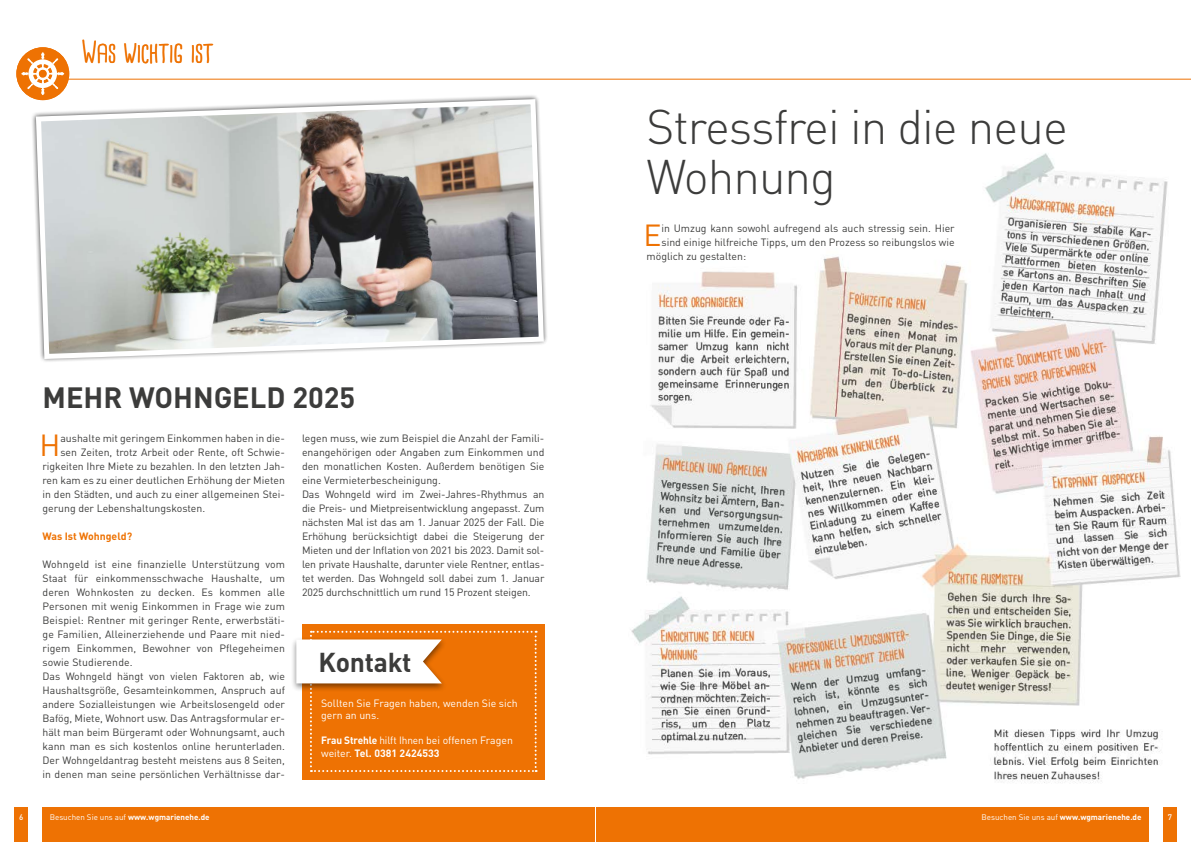
<style>
.page{position:relative;width:1191px;height:842px;background:#fff}
.page>*{position:absolute;margin:0;border:0;box-sizing:border-box;transform-origin:0 0}
.t1{font:300 48px/50px "DIN Pro";letter-spacing:-.02em;color:#3c3c3b}
.t2{font:30.2px "DIN Pro";color:#ee7203}
.t3{font:30px "Cardenio Modern";color:#ee7203}
.t4{font:700 29px "DIN Pro";color:#3c3c3b}
.t5{font:700 27px "DIN Pro";letter-spacing:-.01em;color:#3c3c3b}
.t6{font:10.5px/14px "DIN Pro";color:#3c3c3b}
.t7{font:10.5px/12.6px "DIN Pro";color:#fff;scale:.96 1}
.t8{font:10.5px/12.6px "DIN Pro";color:#fff}
.t9{font:700 10.5px "DIN Pro";color:#ee7203}
.t10{font:700 8px "DIN Pro";color:#fff}
.t11{font:500 8px "DIN Pro";color:#fff}
.s1{font-weight:700}
.s2{font-weight:400}
</style>
<div class="page">
<div style="left:43px;top:806px;width:552px;height:36px;background:#ee7203"></div>
<div style="left:595px;top:806px;width:553px;height:36px;background:#ee7203"></div>
<div style="left:15px;top:806px;width:13px;height:36px;background:#ee7203"></div>
<div style="left:1163px;top:806px;width:13px;height:36px;background:#ee7203"></div>
<img style="left:33px;top:97px;width:513px;height:265px">
<hr style="left:67px;top:79px;width:1124px;height:1px;background:#ee7203">
<div style="left:16px;top:47px;width:53px;height:53px;background:#ee7203;border-radius:50%"></div>
<svg style="left:21px;top:52px;width:43px;height:43px"></svg>
<div style="left:302px;top:624px;width:242px;height:156px;background:#ee7203"></div>
<div style="left:290px;top:636px;width:157px;height:56px;background:#000;opacity:.5"></div>
<svg style="left:296px;top:631px;width:240px;height:141px"></svg>
<img style="left:631px;top:153px;width:550px;height:630px">
<h3 class="t3" style="left:82px;top:35px;width:133px">Was wichtig ist</h3>
<h3 class="t4" style="left:43px;top:378px;width:314px">MEHR WOHNGELD 2025</h3>
<h2 class="t2" style="left:39px;top:425px;width:22px">H</h2>
<p class="t6" style="left:60px;top:431px;width:226px">aushalte mit geringem Einkommen haben in die-</p>
<p class="t6" style="left:302px;top:431px;width:244px">legen muss, wie zum Beispiel die Anzahl der Famili&shy;enangehörigen oder Angaben zum Einkommen und den monatlichen Kosten. Außerdem benötigen Sie eine Vermieterbescheinigung.<br>Das Wohngeld wird im Zwei-Jahres-Rhythmus an die Preis- und Mietpreisentwicklung angepasst. Zum nächsten Mal ist das am 1. Januar 2025 der Fall. Die Erhöhung berücksichtigt dabei die Steigerung der Mieten und der Inflation von 2021 bis 2023. Damit sol&shy;len private Haushalte, darunter viele Rentner, entlas&shy;tet werden. Das Wohngeld soll dabei zum 1. Januar 2025 durchschnittlich um rund 15 Prozent steigen.</p>
<p class="t6" style="left:60px;top:445px;width:226px">sen Zeiten, trotz Arbeit oder Rente, oft Schwie-</p>
<p class="t6" style="left:43px;top:459px;width:244px">rigkeiten Ihre Miete zu bezahlen. In den letzten Jah-</p>
<p class="t6" style="left:43px;top:473px;width:244px">ren kam es zu einer deutlichen Erhöhung der Mieten</p>
<p class="t6" style="left:43px;top:487px;width:244px">in den Städten, und auch zu einer allgemeinen Stei-</p>
<p class="t6" style="left:43px;top:501px;width:164px">gerung der Lebenshaltungskosten.</p>
<p class="t9" style="left:43px;top:529px;width:91px">Was Ist Wohngeld?</p>
<p class="t6" style="left:43px;top:557px;width:244px">Wohngeld ist eine finanzielle Unterstützung vom Staat für einkommensschwache Haushalte, um deren Wohnkosten zu decken. Es kommen alle Personen mit wenig Einkommen in Frage wie zum Beispiel: Rentner mit geringer Rente, erwerbstäti&shy;ge Familien, Alleinerziehende und Paare mit nied&shy;rigem Einkommen, Bewohner von Pflegeheimen sowie Studierende.<br>Das Wohngeld hängt von vielen Faktoren ab, wie Haushaltsgröße, Gesamteinkommen, Anspruch auf andere Sozialleistungen wie Arbeitslosengeld oder Bafög, Miete, Wohnort usw. Das Antragsformular er&shy;hält man beim Bürgeramt oder Wohnungsamt, auch kann man es sich kostenlos online herunterladen.<br>Der Wohngeldantrag besteht meistens aus 8 Seiten, in denen man seine persönlichen Verhältnisse dar-</p>
<h3 class="t5" style="left:318px;top:644px;width:95px">Kontakt</h3>
<p class="t8" style="left:321px;top:696px;width:198px">Sollten Sie Fragen haben, wenden Sie sich gern an uns.</p>
<p class="t7" style="left:321px;top:734px;width:201px"><span class="s1">Frau Strehle</span> hilft Ihnen bei offenen Fragen weiter. <span class="s1">Tel. 0381 2424533</span></p>
<h1 class="t1" style="left:646px;top:100px;width:423px">Stressfrei in die neue<br>Wohnung</h1>
<h2 class="t2" style="left:643px;top:215px;width:20px">E</h2>
<p class="t6" style="left:661px;top:221px;width:295px">in Umzug kann sowohl aufregend als auch stressig sein. Hier</p>
<p class="t6" style="left:661px;top:235px;width:295px">sind einige hilfreiche Tipps, um den Prozess so reibungslos wie</p>
<p class="t6" style="left:646px;top:249px;width:101px">möglich zu gestalten:</p>
<p class="t11" style="left:19px;top:811px;width:6px">6</p>
<p class="t10" style="left:50px;top:811px;width:161px"><span class="s2">Besuchen Sie uns auf</span> www.wgmarienehe.de</p>
<p class="t10" style="left:981px;top:811px;width:161px"><span class="s2">Besuchen Sie uns auf</span> www.wgmarienehe.de</p>
<p class="t11" style="left:1168px;top:811px;width:6px">7</p>
</div>
